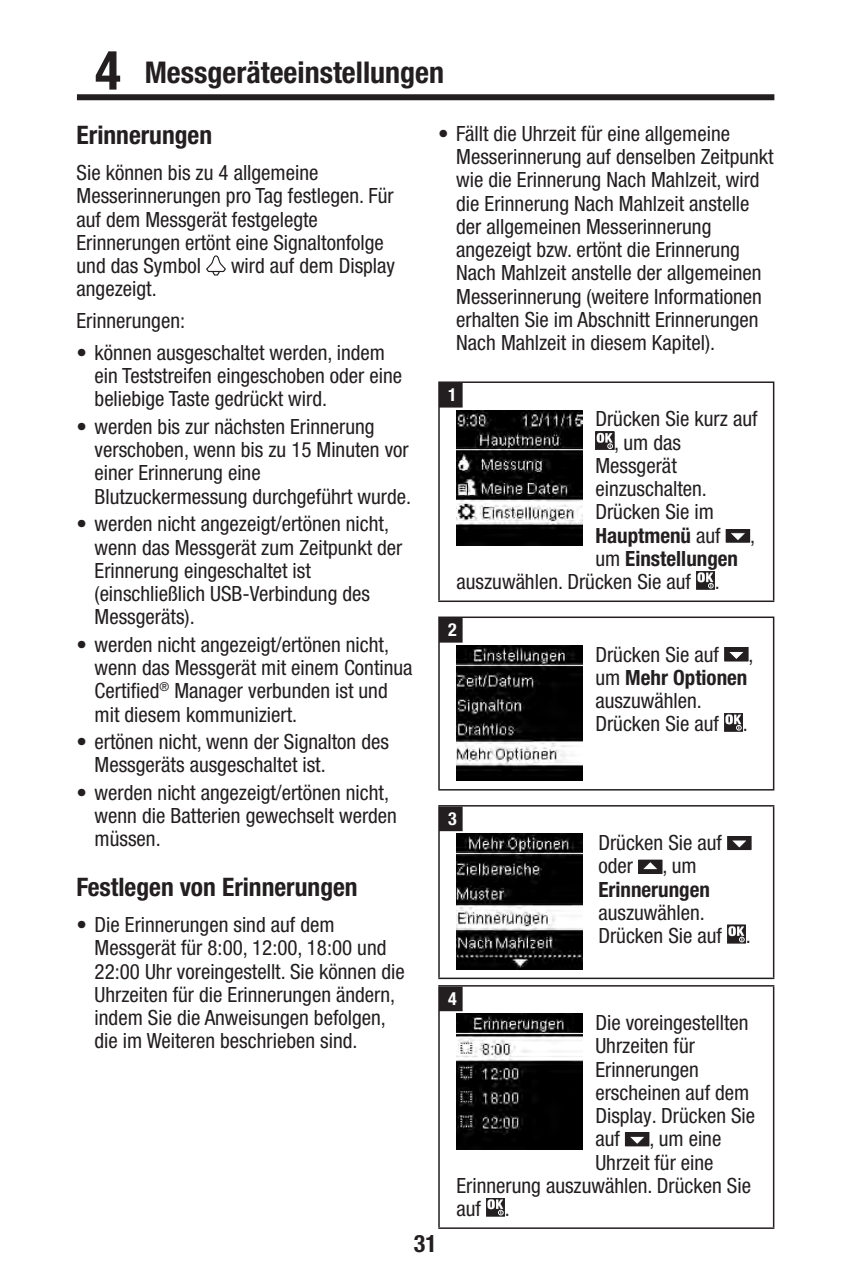
<style>
.page{position:relative;width:851px;height:1276px;background:#fff}
.page>*{position:absolute;margin:0;border:0;box-sizing:border-box;transform-origin:0 0}
.t1{font:700 condensed 30px "Helvetica Neue LTW1 G";color:#231f20}
.t2{font:700 condensed 25.5px "Helvetica Neue LTW1 G";color:#231f20}
.t3{font:700 condensed 24px "Helvetica Neue LTW1 G";color:#231f20}
.t4{font:condensed 21px/23.1px "Helvetica Neue LTW1 G";color:#231f20}
.t5{font:700 condensed 21px "Helvetica Neue LTW1 G";color:#231f20}
.t6{font:700 condensed 18px "Helvetica Neue LTW1 G";color:#fff}
.s1{font-size:54px}
.s2{font-weight:400}
.s3{font-weight:700}
</style>
<div class="page">
<div style="left:77px;top:94px;width:697px;height:6px;background:#231f20"></div>
<svg style="left:206px;top:255px;width:20px;height:20px"></svg>
<hr style="left:438px;top:381px;width:336px;height:2px;background:#231f20">
<hr style="left:438px;top:383px;width:1px;height:217px;background:#231f20">
<hr style="left:772px;top:383px;width:2px;height:217px;background:#231f20">
<hr style="left:438px;top:600px;width:336px;height:2px;background:#231f20">
<div style="left:439px;top:383px;width:23px;height:24px;background:#231f20"></div>
<img style="left:456px;top:410px;width:126px;height:136px">
<div style="left:595px;top:431px;width:19px;height:19px;border:1px solid #231f20"></div>
<svg style="left:596px;top:433px;width:16px;height:16px"></svg>
<svg style="left:725px;top:529px;width:25px;height:14px"></svg>
<div style="left:696px;top:571px;width:18px;height:18px;border:1px solid #231f20"></div>
<svg style="left:697px;top:572px;width:16px;height:16px"></svg>
<hr style="left:438px;top:616px;width:336px;height:2px;background:#231f20">
<hr style="left:438px;top:618px;width:1px;height:171px;background:#231f20">
<hr style="left:772px;top:618px;width:2px;height:171px;background:#231f20">
<hr style="left:438px;top:789px;width:336px;height:1px;background:#231f20">
<div style="left:439px;top:618px;width:23px;height:24px;background:#231f20"></div>
<img style="left:456px;top:645px;width:126px;height:136px">
<svg style="left:724px;top:648px;width:24px;height:13px"></svg>
<div style="left:724px;top:713px;width:18px;height:18px;border:1px solid #231f20"></div>
<svg style="left:725px;top:714px;width:16px;height:16px"></svg>
<hr style="left:438px;top:805px;width:336px;height:1px;background:#231f20">
<hr style="left:438px;top:806px;width:1px;height:171px;background:#231f20">
<hr style="left:772px;top:806px;width:2px;height:171px;background:#231f20">
<hr style="left:438px;top:977px;width:336px;height:2px;background:#231f20">
<div style="left:439px;top:806px;width:23px;height:25px;background:#231f20"></div>
<img style="left:456px;top:833px;width:126px;height:136px">
<svg style="left:727px;top:836px;width:24px;height:14px"></svg>
<svg style="left:638px;top:859px;width:24px;height:14px"></svg>
<div style="left:727px;top:925px;width:18px;height:18px;border:1px solid #231f20"></div>
<svg style="left:728px;top:926px;width:16px;height:16px"></svg>
<hr style="left:438px;top:985px;width:336px;height:1px;background:#231f20">
<hr style="left:438px;top:986px;width:1px;height:241px;background:#231f20">
<hr style="left:772px;top:986px;width:2px;height:241px;background:#231f20">
<hr style="left:438px;top:1227px;width:336px;height:2px;background:#231f20">
<div style="left:439px;top:986px;width:23px;height:25px;background:#231f20"></div>
<img style="left:456px;top:1013px;width:126px;height:136px">
<svg style="left:624px;top:1132px;width:25px;height:14px"></svg>
<div style="left:486px;top:1198px;width:19px;height:18px;border:1px solid #231f20"></div>
<svg style="left:487px;top:1199px;width:16px;height:16px"></svg>
<h1 class="t1" style="left:95px;top:54px;width:350px"><span class="s1">4</span> Messgeräteeinstellungen</h1>
<p class="t2" style="left:77px;top:120px;width:137px">Erinnerungen</p>
<p class="t4" style="left:77px;top:161px;width:318px">Sie können bis zu 4 allgemeine<br>Messerinnerungen pro Tag festlegen. Für auf dem Messgerät festgelegte<br>Erinnerungen ertönt eine Signaltonfolge und das Symbol</p>
<p class="t4" style="left:456px;top:122px;width:319px;text-indent:-18px">• Fällt die Uhrzeit für eine allgemeine Messerinnerung auf denselben Zeitpunkt wie die Erinnerung Nach Mahlzeit, wird die Erinnerung Nach Mahlzeit anstelle der allgemeinen Messerinnerung angezeigt bzw. ertönt die Erinnerung Nach Mahlzeit anstelle der allgemeinen Messerinnerung (weitere Informationen erhalten Sie im Abschnitt Erinnerungen Nach Mahlzeit in diesem Kapitel).</p>
<p class="t6" style="left:448px;top:384px;width:10px">1</p>
<p class="t4" style="left:595px;top:407px;width:164px">Drücken Sie kurz auf</p>
<p class="t4" style="left:614px;top:431px;width:68px">, um das</p>
<p class="t4" style="left:595px;top:454px;width:83px">Messgerät</p>
<p class="t4" style="left:595px;top:477px;width:113px">einzuschalten.</p>
<p class="t4" style="left:595px;top:500px;width:120px">Drücken Sie im</p>
<p class="t5" style="left:595px;top:523px;width:127px">Hauptmenü <span class="s2">auf</span></p>
<p class="t4" style="left:231px;top:254px;width:166px">wird auf dem Display</p>
<p class="t4" style="left:77px;top:273px;width:110px;line-height:31.8px">angezeigt.<br>Erinnerungen:</p>
<p class="t4" style="left:95px;top:341px;width:309px;text-indent:-18px">• können ausgeschaltet werden, indem ein Teststreifen eingeschoben oder eine beliebige Taste gedrückt wird.</p>
<p class="t4" style="left:95px;top:415px;width:318px;text-indent:-18px">• werden bis zur nächsten Erinnerung verschoben, wenn bis zu 15 Minuten vor einer Erinnerung eine Blutzuckermessung durchgeführt wurde.</p>
<p class="t4" style="left:95px;top:512px;width:309px;text-indent:-18px">• werden nicht angezeigt/ertönen nicht, wenn das Messgerät zum Zeitpunkt der<br>Erinnerung eingeschaltet ist (einschließlich USB-Verbindung des<br>Messgeräts).</p>
<p class="t4" style="left:95px;top:633px;width:319px;text-indent:-18px">• werden nicht angezeigt/ertönen nicht, wenn das Messgerät mit einem Continua Certified<sup>®</sup> Manager verbunden ist und mit diesem kommuniziert.</p>
<p class="t4" style="left:95px;top:730px;width:296px;text-indent:-18px">• ertönen nicht, wenn der Signalton des<br>Messgeräts ausgeschaltet ist.</p>
<p class="t4" style="left:95px;top:781px;width:304px;text-indent:-18px">• werden nicht angezeigt/ertönen nicht, wenn die Batterien gewechselt werden müssen.</p>
<p class="t2" style="left:77px;top:872px;width:282px">Festlegen von Erinnerungen</p>
<p class="t4" style="left:95px;top:913px;width:311px;text-indent:-18px">• Die Erinnerungen sind auf dem Messgerät für 8:00, 12:00, 18:00 und 22:00 Uhr voreingestellt. Sie können die Uhrzeiten für die Erinnerungen ändern, indem Sie die Anweisungen befolgen, die im Weiteren beschrieben sind.</p>
<p class="t4" style="left:750px;top:524px;width:7px">,</p>
<p class="t4" style="left:456px;top:547px;width:283px;text-indent:139px">um <span class="s3">Einstellungen </span>auszuwählen. Drücken Sie auf .</p>
<p class="t6" style="left:448px;top:619px;width:10px">2</p>
<p class="t4" style="left:595px;top:642px;width:125px">Drücken Sie auf</p>
<p class="t4" style="left:748px;top:642px;width:7px">,</p>
<p class="t4" style="left:595px;top:666px;width:154px">um <span class="s3">Mehr Optionen </span>auszuwählen.<br>Drücken Sie auf .</p>
<p class="t6" style="left:448px;top:807px;width:10px">3</p>
<p class="t4" style="left:598px;top:831px;width:125px">Drücken Sie auf oder</p>
<p class="t4" style="left:662px;top:854px;width:36px">, um</p>
<p class="t5" style="left:598px;top:876px;width:113px">Erinnerungen</p>
<p class="t4" style="left:598px;top:901px;width:154px">auszuwählen.<br>Drücken Sie auf .</p>
<p class="t6" style="left:448px;top:987px;width:10px">4</p>
<p class="t4" style="left:595px;top:1011px;width:161px">Die voreingestellten<br>Uhrzeiten für<br>Erinnerungen erscheinen auf dem<br>Display. Drücken Sie auf</p>
<p class="t4" style="left:649px;top:1127px;width:73px">, um eine</p>
<p class="t4" style="left:595px;top:1150px;width:120px">Uhrzeit für eine</p>
<p class="t4" style="left:456px;top:1174px;width:296px">Erinnerung auszuwählen. Drücken Sie</p>
<p class="t4" style="left:456px;top:1197px;width:55px">auf .</p>
<p class="t3" style="left:414px;top:1229px;width:25px">31</p>
</div>
